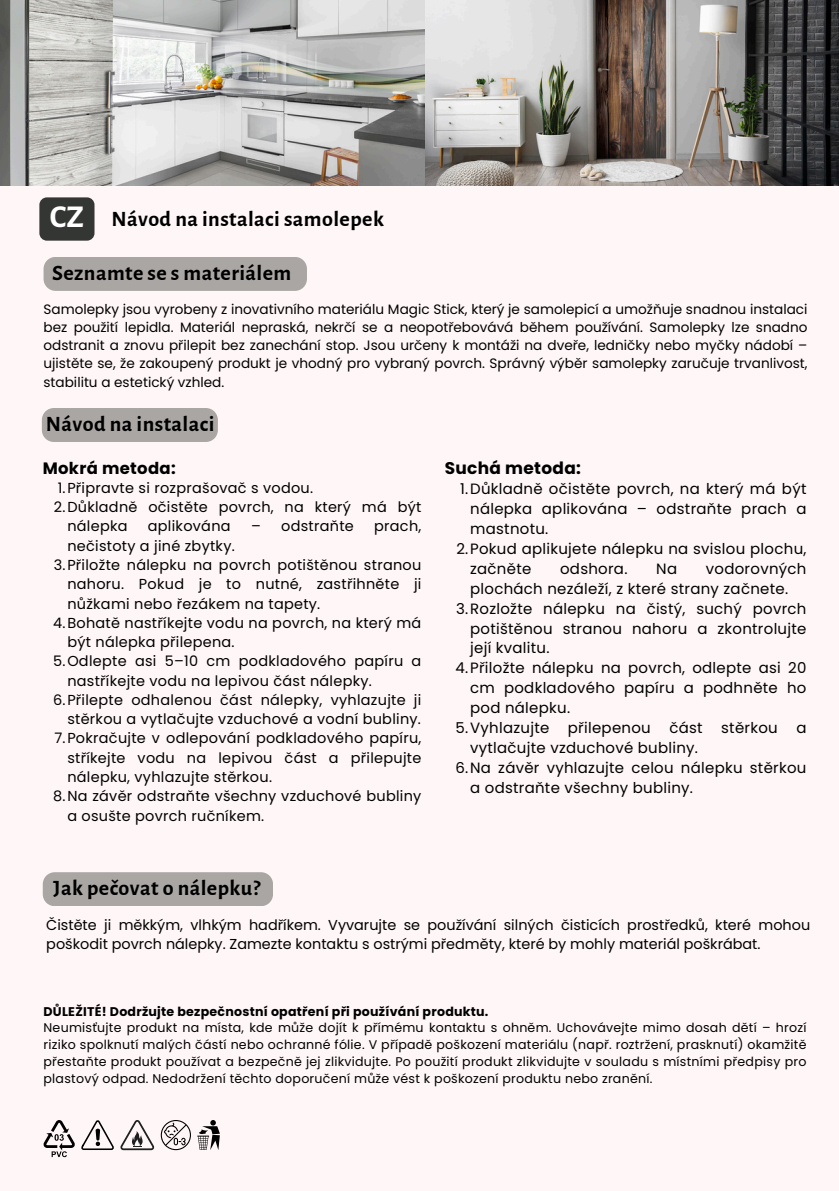
<style>
.page{position:relative;width:839px;height:1191px;background:#fff}
.page>*{position:absolute;margin:0;border:0;box-sizing:border-box;transform-origin:0 0}
.t1{font:700 32px "Alegreya Sans";color:#fff}
.t2{font:700 22px "Alegreya Sans";letter-spacing:.02em;color:#000}
.t3{font:700 17px "Poppins";letter-spacing:.02em;color:#000}
.t4{font:700 16.4px "Poppins";letter-spacing:.02em;color:#000}
.t5{font:15px/20px "Poppins";letter-spacing:.02em;color:#000}
.t6{font:14.4px/19.2px "Poppins";letter-spacing:.02em;color:#000}
.t7{font:14.4px/19.2px "Poppins";color:#000}
.t8{font:13.6px/18.2px "Poppins";color:#000;text-align:justify}
.t9{font:12.6px/16.8px "Poppins";letter-spacing:.02em;color:#000;text-align:justify}
.t10{font:700 12.6px "Poppins";letter-spacing:.02em;color:#000}
</style>
<div class="page">
<div style="left:0;top:0;width:838px;height:1191px;background:#fff7f7"></div>
<img style="left:0;top:0;width:425px;height:185px">
<img style="left:425px;top:0;width:413px;height:185px">
<div style="left:44px;top:257px;width:263px;height:34px;background:#aaa6a4"></div>
<div style="left:42px;top:408px;width:176px;height:34px;background:#aaa6a4"></div>
<div style="left:43px;top:872px;width:230px;height:34px;background:#aaa6a4"></div>
<svg style="left:44px;top:1120px;width:31px;height:37px"></svg>
<svg style="left:120px;top:1120px;width:34px;height:30px"></svg>
<svg style="left:81px;top:1121px;width:33px;height:29px"></svg>
<svg style="left:161px;top:1120px;width:30px;height:30px"></svg>
<svg style="left:197px;top:1120px;width:23px;height:30px"></svg>
<div style="left:39px;top:197px;width:55px;height:44px;background:#333633;border-radius:8px"></div>
<p class="t1" style="left:50px;top:202px;width:35px">CZ</p>
<p class="t2" style="left:111px;top:209px;width:274px">Návod na instalaci samolepek</p>
<h1 class="t2" style="left:52px;top:262px;width:241px">Seznamte se s materiálem</h1>
<h2 class="t8" style="left:44px;top:300px;width:765px">Samolepky jsou vyrobeny z inovativního materiálu Magic Stick, který je samolepicí a umožňuje snadnou instalaci bez použití lepidla. Materiál nepraská, nekrčí se a neopotřebovává během používání. Samolepky lze snadno odstranit a znovu přilepit bez zanechání stop. Jsou určeny k montáži na dveře, ledničky nebo myčky nádobí – ujistěte se, že zakoupený produkt je vhodný pro vybraný povrch. Správný výběr samolepky zaručuje trvanlivost, stabilitu a estetický vzhled.</h2>
<h2 class="t2" style="left:46px;top:413px;width:170px">Návod na instalaci</h2>
<h4 class="t4" style="left:43px;top:456px;width:134px">Mokrá metoda:</h4>
<h2 class="t6" style="left:58px;top:478px;width:257px">1.Připravte si rozprašovač s vodou.</h2>
<h3 class="t6" style="left:67px;top:498px;width:355px;text-indent:-13px">2.Důkladně očistěte povrch, na který má být nálepka</h3>
<p class="t3" style="left:444px;top:456px;width:138px">Suchá metoda:</p>
<p class="t5" style="left:470px;top:479px;width:338px;text-align:justify;text-indent:-10px">1.Důkladně očistěte povrch, na který má být nálepka aplikována – odstraňte prach a mastnotu.</p>
<h3 class="t5" style="left:470px;top:539px;width:338px;text-indent:-14px">2.Pokud aplikujete nálepku na svislou plochu, začněte</h3>
<h3 class="t6" style="left:148px;top:517px;width:84px">aplikována</h3>
<h3 class="t6" style="left:251px;top:517px;width:104px">– odstraňte</h3>
<h3 class="t6" style="left:374px;top:517px;width:49px">prach,</h3>
<h3 class="t6" style="left:67px;top:536px;width:169px">nečistoty a jiné zbytky.</h3>
<p class="t6" style="left:67px;top:555px;width:355px;text-align:justify;text-indent:-14px">3.Přiložte nálepku na povrch potištěnou stranou nahoru. Pokud je to nutné, zastřihněte ji nůžkami nebo řezákem na tapety.</p>
<p class="t6" style="left:67px;top:613px;width:355px;text-indent:-14px">4.Bohatě nastříkejte vodu na povrch, na který má být nálepka přilepena.</p>
<p class="t6" style="left:67px;top:652px;width:355px;text-indent:-14px">5.Odlepte asi 5–10 cm podkladového papíru a nastříkejte vodu na lepivou část nálepky.</p>
<p class="t6" style="left:53px;top:690px;width:370px;text-align:right">6.Přilepte odhalenou část nálepky, vyhlazujte ji stěrkou a vytlačujte vzduchové a vodní bubliny.</p>
<p class="t6" style="left:67px;top:729px;width:355px;text-align:justify;text-indent:-13px">7.Pokračujte v odlepování podkladového papíru, stříkejte vodu na lepivou část a přilepujte nálepku, vyhlazujte stěrkou.</p>
<p class="t6" style="left:67px;top:787px;width:355px;text-indent:-14px">8.Na závěr odstraňte všechny vzduchové bubliny a osušte povrch ručníkem.</p>
<h3 class="t5" style="left:470px;top:559px;width:338px;text-indent:236px">vodorovných plochách nezáleží, z které strany začnete.</h3>
<p class="t5" style="left:470px;top:598px;width:338px;text-align:justify;text-indent:-14px">3.Rozložte nálepku na čistý, suchý povrch potištěnou stranou nahoru a zkontrolujte její kvalitu.</p>
<p class="t5" style="left:470px;top:658px;width:338px;text-align:justify;text-indent:-15px">4.Přiložte nálepku na povrch, odlepte asi 20 cm podkladového papíru a podhněte ho pod nálepku.</p>
<p class="t5" style="left:470px;top:718px;width:338px;text-indent:-15px">5.Vyhlazujte přilepenou část stěrkou a vytlačujte vzduchové bubliny.</p>
<p class="t5" style="left:470px;top:758px;width:338px;text-indent:-15px">6.Na závěr vyhlazujte celou nálepku stěrkou a odstraňte všechny bubliny.</p>
<h3 class="t5" style="left:560px;top:559px;width:69px">odshora.</h3>
<h3 class="t5" style="left:656px;top:559px;width:22px">Na</h3>
<p class="t2" style="left:53px;top:878px;width:208px">Jak pečovat o nálepku?</p>
<p class="t7" style="left:46px;top:915px;width:765px">Čistěte ji měkkým, vlhkým hadříkem. Vyvarujte se používání silných čisticích prostředků, které mohou poškodit povrch nálepky. Zamezte kontaktu s ostrými předměty, které by mohly materiál poškrábat.</p>
<h2 class="t10" style="left:44px;top:1002px;width:446px">DŮLEŽITÉ! Dodržujte bezpečnostní opatření při používání produktu.</h2>
<h4 class="t9" style="left:44px;top:1020px;width:764px">Neumisťujte produkt na místa, kde může dojít k přímému kontaktu s ohněm. Uchovávejte mimo dosah dětí – hrozí riziko spolknutí malých částí nebo ochranné fólie. V případě poškození materiálu (např. roztržení, prasknutí) okamžitě přestaňte produkt používat a bezpečně jej zlikvidujte. Po použití produkt zlikvidujte v souladu s místními předpisy pro plastový odpad. Nedodržení těchto doporučení může vést k poškození produktu nebo zranění.</h4>
</div>
